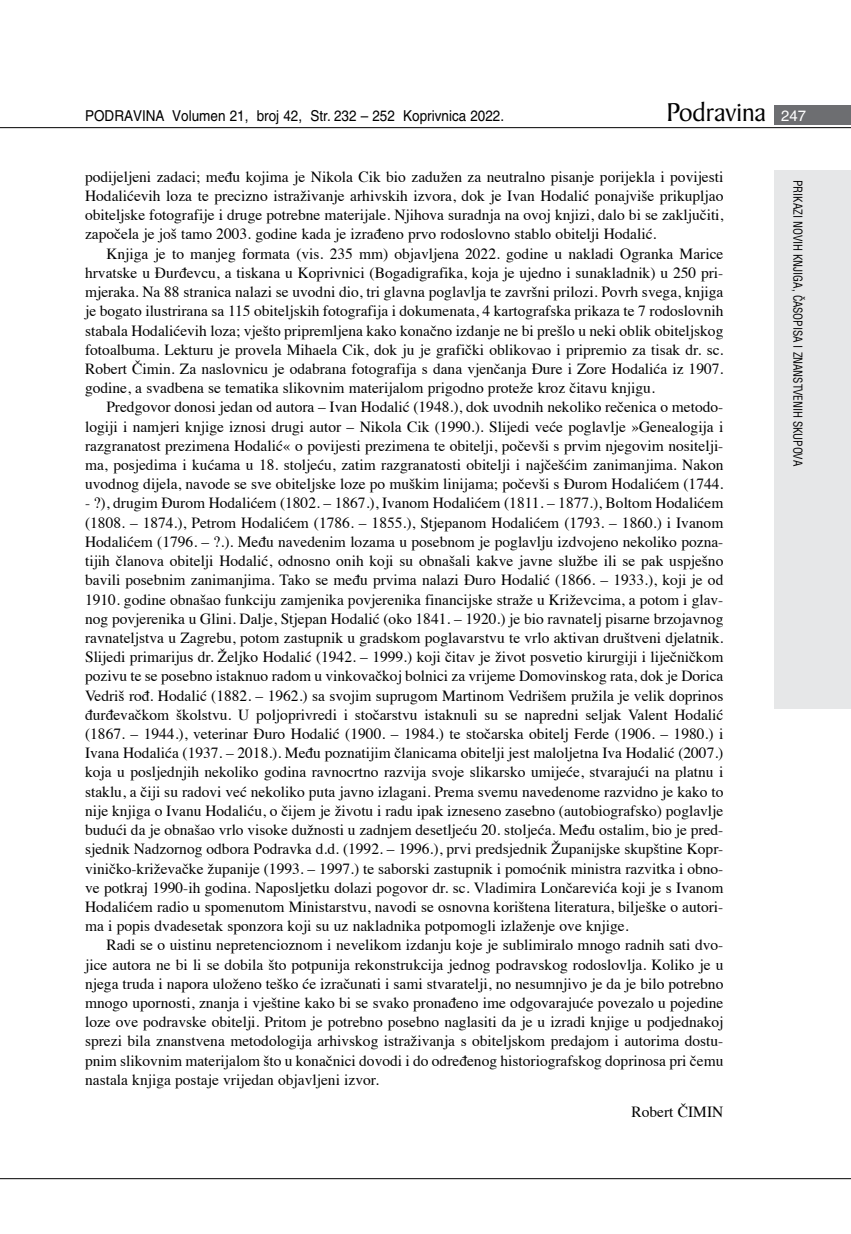
<style>
.page{position:relative;width:851px;height:1234px;background:#fff}
.page>*{position:absolute;margin:0;border:0;box-sizing:border-box;transform-origin:0 0}
.t1{font:27.6px "Baker Signet BT";color:#000}
.t2{font:15.45px/19.2px "Times";color:#000;text-align:justify}
.t3{font:15px "Helvetica LT Skin 29";color:#000;scale:.9 1}
.t4{font:condensed 12px "Helvetica LT Skin 29";letter-spacing:-.005em;color:#000;scale:.95 1}
.s1{font-family:"Helvetica LT Skin 29";font-size:15px;color:#fff}
</style>
<div class="page">
<div style="left:774px;top:170px;width:76px;height:538px;background:#e6e7e8"></div>
<div style="left:774px;top:105px;width:76px;height:19px;background:#6d6e71"></div>
<hr style="left:0;top:127px;width:850px;height:1px;background:#000">
<hr style="left:0;top:1177px;width:850px;height:1px;background:#000">
<p class="t3" style="left:85px;top:107px;width:467px">PODRAVINA Volumen 21, broj 42, Str. 232 – 252 Koprivnica 2022.</p>
<h1 class="t1" style="left:666px;top:95px;width:141px">Podravina <span class="s1">247</span></h1>
<p class="t2" style="left:85px;top:166px;width:639px">podijeljeni zadaci; među kojima je Nikola Cik bio zadužen za neutralno pisanje porijekla i povijesti</p>
<p class="t2" style="left:85px;top:185px;width:639px">Hodalićevih loza te precizno istraživanje arhivskih izvora, dok je Ivan Hodalić ponajviše prikupljao obiteljske fotografije i druge potrebne materijale. Njihova suradnja na ovoj knjizi, dalo bi se zaključiti, započela je još tamo 2003. godine kada je izrađeno prvo rodoslovno stablo obitelji Hodalić.</p>
<p class="t2" style="left:85px;top:242px;width:639px;text-indent:21px">Knjiga je to manjeg formata (vis. 235 mm) objavljena 2022. godine u nakladi Ogranka Marice hrvatske u Đurđevcu, a tiskana u Koprivnici (Bogadigrafika, koja je ujedno i sunakladnik) u 250 pri&shy;mjeraka. Na 88 stranica nalazi se uvodni dio, tri glavna poglavlja te završni prilozi. Povrh svega, knjiga je bogato ilustrirana sa 115 obiteljskih fotografija i dokumenata, 4 kartografska prikaza te 7 rodoslovnih stabala Hodalićevih loza; vješto pripremljena kako konačno izdanje ne bi prešlo u neki oblik obiteljskog fotoalbuma. Lekturu je provela Mihaela Cik, dok ju je grafički oblikovao i pripremio za tisak dr. sc.<br>Robert Čimin. Za naslovnicu je odabrana fotografija s dana vjenčanja Đure i Zore Hodalića iz 1907. godine, a svadbena se tematika slikovnim materijalom prigodno proteže kroz čitavu knjigu.</p>
<p class="t2" style="left:85px;top:396px;width:639px;text-indent:21px">Predgovor donosi jedan od autora – Ivan Hodalić (1948.), dok uvodnih nekoliko rečenica o metodo&shy;logiji i namjeri knjige iznosi drugi autor – Nikola Cik (1990.). Slijedi veće poglavlje »Genealogija i razgranatost prezimena Hodalić« o povijesti prezimena te obitelji, počevši s prvim njegovim nositelji&shy;ma, posjedima i kućama u 18. stoljeću, zatim razgranatosti obitelji i najčešćim zanimanjima. Nakon uvodnog dijela, navode se sve obiteljske loze po muškim linijama; počevši s Đurom Hodalićem (1744.</p>
<p class="t2" style="left:85px;top:492px;width:639px">- ?), drugim Đurom Hodalićem (1802. – 1867.), Ivanom Hodalićem (1811. – 1877.), Boltom Hodalićem (1808. – 1874.), Petrom Hodalićem (1786. – 1855.), Stjepanom Hodalićem (1793. – 1860.) i Ivanom Hodalićem (1796. – ?.). Među navedenim lozama u posebnom je poglavlju izdvojeno nekoliko pozna&shy;tijih članova obitelji Hodalić, odnosno onih koji su obnašali kakve javne službe ili se pak uspješno bavili posebnim zanimanjima. Tako se među prvima nalazi Đuro Hodalić (1866. – 1933.), koji je od 1910. godine obnašao funkciju zamjenika povjerenika financijske straže u Križevcima, a potom i glav&shy;nog povjerenika u Glini. Dalje, Stjepan Hodalić (oko 1841. – 1920.) je bio ravnatelj pisarne brzojavnog ravnateljstva u Zagrebu, potom zastupnik u gradskom poglavarstvu te vrlo aktivan društveni djelatnik.<br>Slijedi primarijus dr. Željko Hodalić (1942. – 1999.) koji čitav je život posvetio kirurgiji i liječničkom pozivu te se posebno istaknuo radom u vinkovačkoj bolnici za vrijeme Domovinskog rata, dok je Dorica Vedriš rođ. Hodalić (1882. – 1962.) sa svojim suprugom Martinom Vedrišem pružila je velik doprinos đurđevačkom školstvu. U poljoprivredi i stočarstvu istaknuli su se napredni seljak Valent Hodalić (1867. – 1944.), veterinar Đuro Hodalić (1900. – 1984.) te stočarska obitelj Ferde (1906. – 1980.) i Ivana Hodalića (1937. – 2018.). Među poznatijim članicama obitelji jest maloljetna Iva Hodalić (2007.) koja u posljednjih nekoliko godina ravnocrtno razvija svoje slikarsko umijeće, stvarajući na platnu i staklu, a čiji su radovi već nekoliko puta javno izlagani. Prema svemu navedenome razvidno je kako to nije knjiga o Ivanu Hodaliću, o čijem je životu i radu ipak izneseno zasebno (autobiografsko) poglavlje budući da je obnašao vrlo visoke dužnosti u zadnjem desetljeću 20. stoljeća. Među ostalim, bio je pred&shy;sjednik Nadzornog odbora Podravka d.d. (1992. – 1996.), prvi predsjednik Županijske skupštine Kopr&shy;viničko-križevačke županije (1993. – 1997.) te saborski zastupnik i pomoćnik ministra razvitka i obno&shy;ve potkraj 1990-ih godina. Naposljetku dolazi pogovor dr. sc. Vladimira Lončarevića koji je s Ivanom Hodalićem radio u spomenutom Ministarstvu, navodi se osnovna korištena literatura, bilješke o autori&shy;ma i popis dvadesetak sponzora koji su uz nakladnika potpomogli izlaženje ove knjige.</p>
<p class="t2" style="left:85px;top:934px;width:639px;text-indent:21px">Radi se o uistinu nepretencioznom i nevelikom izdanju koje je sublimiralo mnogo radnih sati dvo&shy;jice autora ne bi li se dobila što potpunija rekonstrukcija jednog podravskog rodoslovlja. Koliko je u njega truda i napora uloženo teško će izračunati i sami stvaratelji, no nesumnjivo je da je bilo potrebno mnogo upornosti, znanja i vještine kako bi se svako pronađeno ime odgovarajuće povezalo u pojedine loze ove podravske obitelji. Pritom je potrebno posebno naglasiti da je u izradi knjige u podjednakoj sprezi bila znanstvena metodologija arhivskog istraživanja s obiteljskom predajom i autorima dostu&shy;pnim slikovnim materijalom što u konačnici dovodi i do određenog historiografskog doprinosa pri čemu nastala knjiga postaje vrijedan objavljeni izvor.</p>
<p class="t2" style="left:631px;top:1100px;width:93px">Robert ČIMIN</p>
<p class="t4" style="left:805px;top:180px;width:302px;rotate:90deg">PRIKAZI NOVIH KNJIGA, ČASOPISA I ZNANSTVENIH SKUPOVA</p>
</div>
